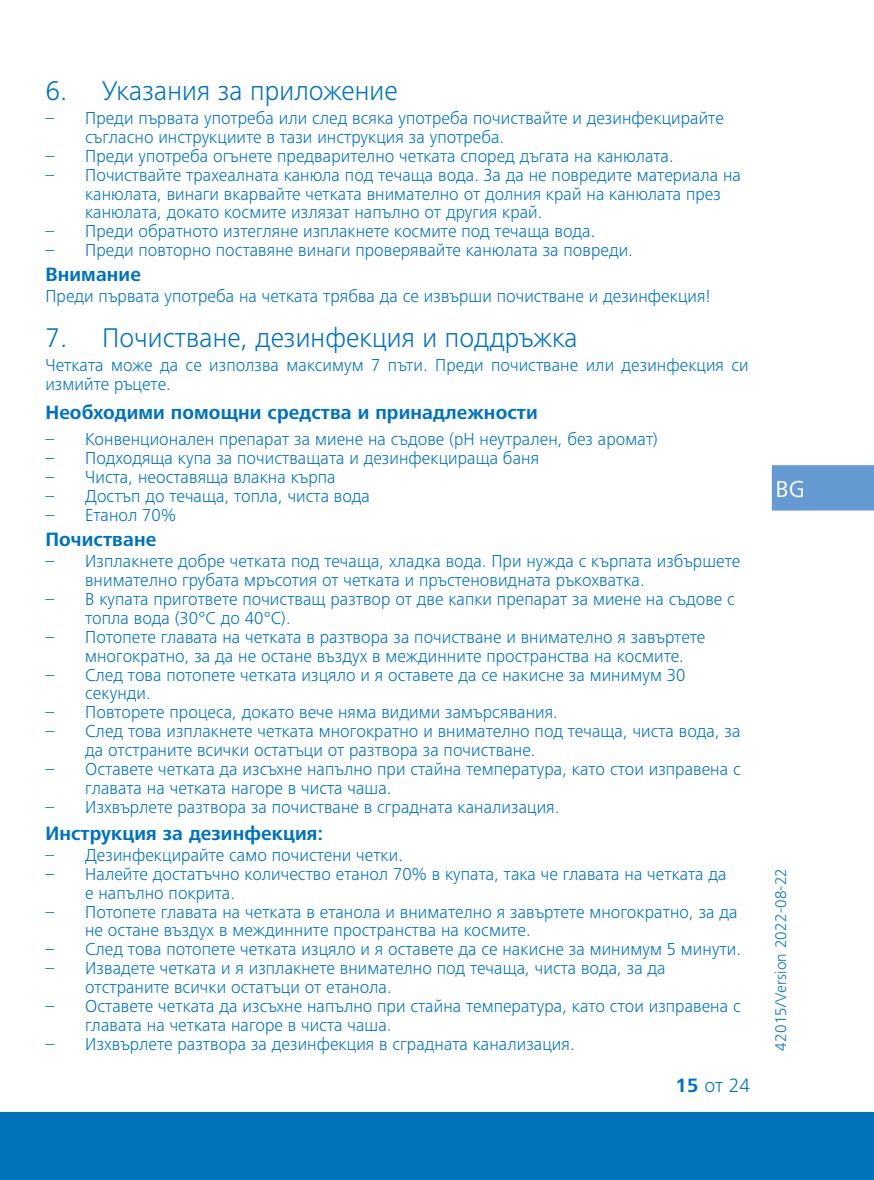
<style>
.page{position:relative;width:874px;height:1180px;background:#fff}
.page>*{position:absolute;margin:0;border:0;box-sizing:border-box;transform-origin:0 0}
.t1{font:300 28px "Frutiger Next LTW1 G";letter-spacing:.005em;color:#0072bc}
.t2{font:24px "Frutiger Next LTW1 G";color:#fff}
.t3{font:700 20px "Frutiger Next LTW1 G";letter-spacing:.005em;color:#0072bc}
.t4{font:300 20px "Frutiger Next LTW1 G";color:#0072bc}
.t5{font:300 18px/18.8px "Frutiger Next LTW1 G";letter-spacing:.005em;color:#0072bc}
.t6{font:300 16px "Frutiger Next LTW1 G";letter-spacing:.015em;color:#0072bc}
.s1{font-weight:700}
</style>
<div class="page">
<div style="left:0;top:1111px;width:873px;height:68px;background:#0072bc"></div>
<div style="left:771px;top:465px;width:102px;height:45px;background:#6599d1"></div>
<h1 class="t1" style="left:45px;top:74px;width:353px">6. Указания за приложение</h1>
<p class="t5" style="left:85px;top:109px;width:640px;text-indent:-40px">– Преди първата употреба или след всяка употреба почиствайте и дезинфекцирайте съгласно инструкциите в тази инструкция за употреба.</p>
<p class="t5" style="left:45px;top:146px;width:629px">– Преди употреба огънете предварително четката според дъгата на канюлата.</p>
<p class="t5" style="left:85px;top:165px;width:657px;text-indent:-40px">– Почиствайте трахеалната канюла под течаща вода. За да не повредите материала на канюлата, винаги вкарвайте четката внимателно от долния край на канюлата през канюлата, докато космите излязат напълно от другия край.</p>
<p class="t5" style="left:45px;top:222px;width:551px">– Преди обратното изтегляне изплакнете космите под течаща вода.</p>
<p class="t5" style="left:45px;top:241px;width:588px">– Преди повторно поставяне винаги проверявайте канюлата за повреди.</p>
<p class="t3" style="left:45px;top:262px;width:97px">Внимание</p>
<p class="t5" style="left:45px;top:286px;width:666px">Преди първата употреба на четката трябва да се извърши почистване и дезинфекция!</p>
<h1 class="t1" style="left:45px;top:321px;width:533px">7. Почистване, дезинфекция и поддръжка</h1>
<p class="t5" style="left:45px;top:356px;width:704px">Четката може да се използва максимум 7 пъти. Преди почистване или дезинфекция си измийте ръцете.</p>
<p class="t3" style="left:45px;top:401px;width:493px">Необходими помощни средства и принадлежности</p>
<p class="t5" style="left:45px;top:429px;width:613px">– Конвенционален препарат за миене на съдове (рН неутрален, без аромат)</p>
<p class="t5" style="left:45px;top:448px;width:495px">– Подходяща купа за почистващата и дезинфекцираща баня</p>
<p class="t5" style="left:45px;top:467px;width:292px">– Чиста, неоставяща влакна кърпа</p>
<p class="t5" style="left:45px;top:486px;width:326px">– Достъп до течаща, топла, чиста вода</p>
<p class="t5" style="left:45px;top:505px;width:132px">– Етанол 70%</p>
<p class="t3" style="left:45px;top:528px;width:112px">Почистване</p>
<p class="t5" style="left:85px;top:552px;width:656px;text-indent:-40px">– Изплакнете добре четката под течаща, хладка вода. При нужда с кърпата избършете внимателно грубата мръсотия от четката и пръстеновидната ръкохватка.</p>
<p class="t5" style="left:85px;top:589px;width:651px;text-indent:-40px">– В купата пригответе почистващ разтвор от две капки препарат за миене на съдове с топла вода (30°C до 40°C).</p>
<p class="t5" style="left:85px;top:627px;width:621px;text-indent:-40px">– Потопете главата на четката в разтвора за почистване и внимателно я завъртете многократно, за да не остане въздух в междинните пространства на космите.</p>
<p class="t5" style="left:85px;top:665px;width:601px;text-indent:-40px">– След това потопете четката изцяло и я оставете да се накисне за минимум 30 секунди.</p>
<p class="t5" style="left:45px;top:702px;width:513px">– Повторете процеса, докато вече няма видими замърсявания.</p>
<p class="t5" style="left:85px;top:721px;width:656px;text-indent:-40px">– След това изплакнете четката многократно и внимателно под течаща, чиста вода, за да отстраните всички остатъци от разтвора за почистване.</p>
<p class="t5" style="left:85px;top:759px;width:656px;text-indent:-40px">– Оставете четката да изсъхне напълно при стайна температура, като стои изправена с главата на четката нагоре в чиста чаша.</p>
<p class="t5" style="left:45px;top:797px;width:515px">– Изхвърлете разтвора за почистване в сградната канализация.</p>
<p class="t3" style="left:45px;top:821px;width:279px">Инструкция за дезинфекция:</p>
<p class="t5" style="left:45px;top:845px;width:359px">– Дезинфекцирайте само почистени четки.</p>
<p class="t5" style="left:85px;top:864px;width:642px;text-indent:-40px">– Налейте достатъчно количество етанол 70% в купата, така че главата на четката да е напълно покрита.</p>
<p class="t5" style="left:85px;top:902px;width:653px;text-indent:-40px">– Потопете главата на четката в етанола и внимателно я завъртете многократно, за да не остане въздух в междинните пространства на космите.</p>
<p class="t5" style="left:45px;top:939px;width:697px">– След това потопете четката изцяло и я оставете да се накисне за минимум 5 минути.</p>
<p class="t5" style="left:85px;top:958px;width:581px;text-indent:-40px">– Извадете четката и я изплакнете внимателно под течаща, чиста вода, за да отстраните всички остатъци от етанола.</p>
<p class="t5" style="left:85px;top:996px;width:656px;text-indent:-40px">– Оставете четката да изсъхне напълно при стайна температура, като стои изправена с главата на четката нагоре в чиста чаша.</p>
<p class="t5" style="left:45px;top:1034px;width:530px">– Изхвърлете разтвора за дезинфекция в сградната канализация.</p>
<p class="t4" style="left:675px;top:1073px;width:76px"><span class="s1">15</span> от 24</p>
<h2 class="t2" style="left:775px;top:474px;width:31px">BG</h2>
<p class="t6" style="left:771px;top:1050px;width:184px;rotate:-90deg">42015/Version 2022-08-22</p>
</div>
